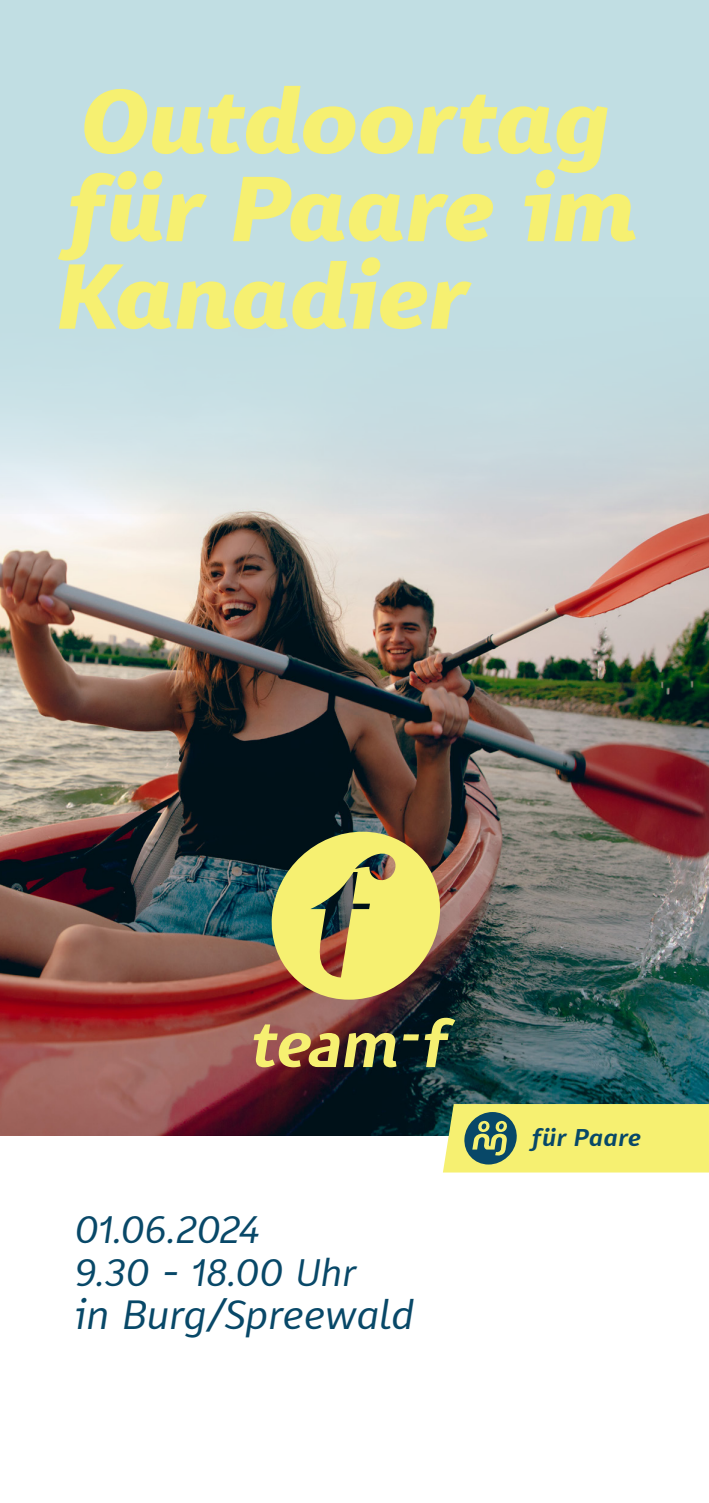
<style>
.page{position:relative;width:709px;height:1503px;background:#fff}
.page>*{position:absolute;margin:0;border:0;box-sizing:border-box;transform-origin:0 0}
.team-f_Titel{font:italic 900 90px/87.5px "Karbid Pro";letter-spacing:-.015em;color:#f6f071}
.team-f_Fliesstext{font:italic 40px "Karbid Text Pro";letter-spacing:-.005em;color:#084868}
.team-f_Fliesstext-2{font:italic 37.5px "Karbid Text Pro";letter-spacing:-.015em;color:#084868}
.team-f_Fliesstext-3{font:italic 700 23.75px "Karbid Text Pro";letter-spacing:.015em;color:#084868}
</style>
<div class="page">
<img style="left:0;top:514px;width:709px;height:622px">
<div style="left:0;top:0;width:709px;height:514px;background:#c1dee3"></div>
<svg style="left:443px;top:1104px;width:266px;height:68px;background:#dcde70"></svg>
<svg style="left:268px;top:831px;width:175px;height:168px;background:#b8ad5b"></svg>
<svg style="left:254px;top:1024px;width:142px;height:43px;background:#a38851"></svg>
<svg style="left:403px;top:1017px;width:52px;height:50px;background:#425337"></svg>
<p class="team-f_Titel" style="left:55px;top:76px;width:583px">Outdoortag für Paare im<br>Kanadier</p>
<p class="team-f_Fliesstext-2" style="left:74px;top:1204px;width:187px">01.06.2024</p>
<p class="team-f_Fliesstext-2" style="left:74px;top:1248px;width:283px">9.30 - 18.00 Uhr</p>
<p class="team-f_Fliesstext" style="left:74px;top:1288px;width:341px">in Burg/Spreewald</p>
<p class="team-f_Fliesstext-3" style="left:532px;top:1121px;width:111px">für Paare</p>
</div>
